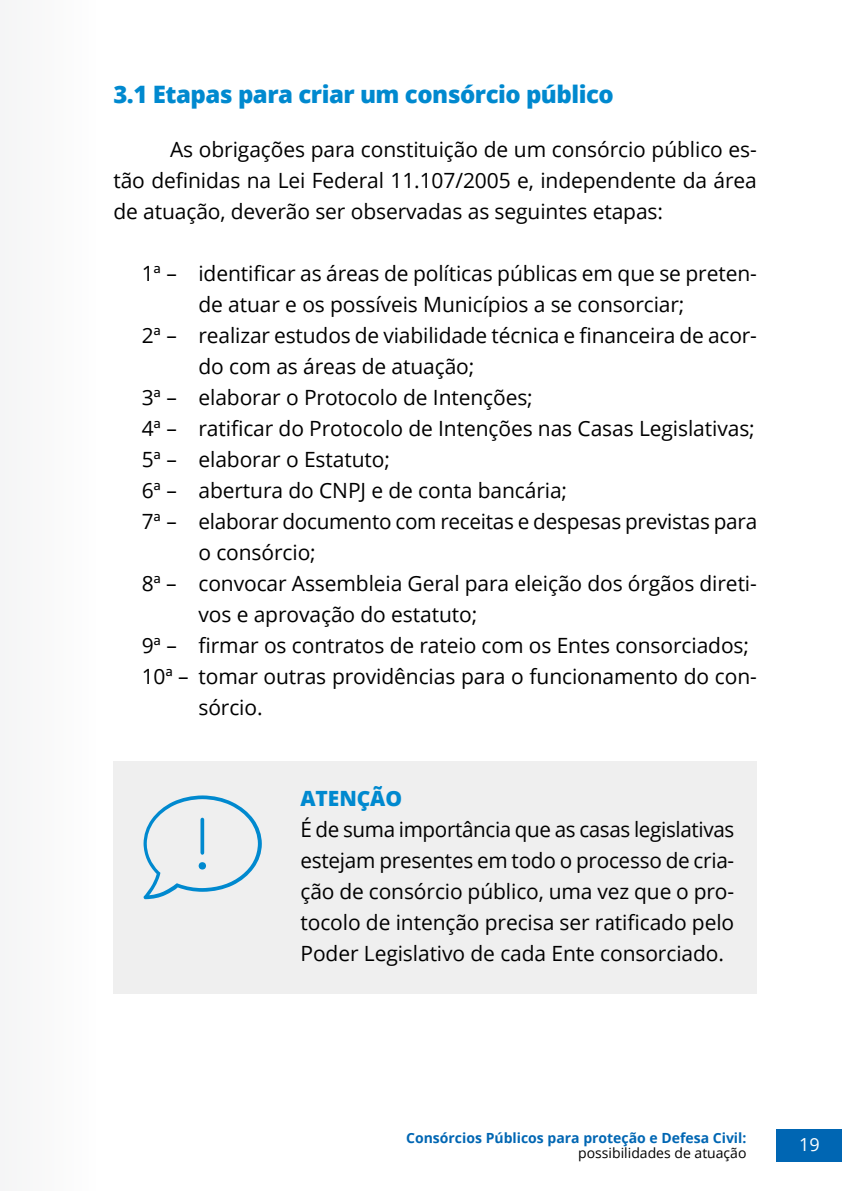
<style>
.page{position:relative;width:842px;height:1191px;background:#fff}
.page>*{position:absolute;margin:0;border:0;box-sizing:border-box;transform-origin:0 0}
.t1{font:800 24px "Open Sans";letter-spacing:-.02em;color:#0089cf}
.t2{font:21px/31px "Open Sans";letter-spacing:-.005em;color:#000;text-align:justify}
.t3{font:800 21px "Open Sans";letter-spacing:-.005em;color:#0089cf}
.t4{font:18px "Open Sans";color:#fff}
.t5{font:700 14px "Open Sans";color:#0066b3}
.t6{font:14px "Open Sans";color:#000}
</style>
<div class="page">
<div style="left:0;top:0;width:99px;height:1191px;background:#f9f9f9"></div>
<div style="left:777px;top:1129px;width:65px;height:33px;background:#0066b3"></div>
<div style="left:113px;top:761px;width:644px;height:78px;background:#efefef"></div>
<div style="left:113px;top:792px;width:644px;height:202px;background:#efefef"></div>
<p class="t1" style="left:113px;top:76px;width:502px">3.1 Etapas para criar um consórcio público</p>
<p class="t2" style="left:113px;top:133px;width:645px;text-indent:57px">As obrigações para constituição de um consórcio público es&shy;tão definidas na Lei Federal 11.107/2005 e, independente da área de atuação, deverão ser observadas as seguintes etapas:</p>
<p class="t2" style="left:142px;top:257px;width:617px">1ª – identificar as áreas de políticas públicas em que se preten-</p>
<p class="t2" style="left:198px;top:288px;width:488px">de atuar e os possíveis Municípios a se consorciar;</p>
<p class="t2" style="left:142px;top:319px;width:617px">2ª – realizar estudos de viabilidade técnica e financeira de acor-</p>
<p class="t2" style="left:198px;top:350px;width:278px">do com as áreas de atuação;</p>
<p class="t2" style="left:142px;top:381px;width:393px">3ª – elaborar o Protocolo de Intenções;</p>
<p class="t2" style="left:142px;top:412px;width:615px">4ª – ratificar do Protocolo de Intenções nas Casas Legislativas;</p>
<p class="t2" style="left:142px;top:443px;width:250px">5ª – elaborar o Estatuto;</p>
<p class="t2" style="left:142px;top:474px;width:427px">6ª – abertura do CNPJ e de conta bancária;</p>
<p class="t2" style="left:142px;top:505px;width:617px">7ª – elaborar documento com receitas e despesas previstas para</p>
<p class="t2" style="left:198px;top:536px;width:119px">o consórcio;</p>
<p class="t2" style="left:142px;top:567px;width:617px">8ª – convocar Assembleia Geral para eleição dos órgãos direti-</p>
<p class="t2" style="left:198px;top:598px;width:280px">vos e aprovação do estatuto;</p>
<p class="t2" style="left:142px;top:629px;width:609px">9ª – firmar os contratos de rateio com os Entes consorciados;</p>
<p class="t2" style="left:142px;top:660px;width:617px">10ª – tomar outras providências para o funcionamento do con-</p>
<p class="t2" style="left:198px;top:691px;width:66px">sórcio.</p>
<p class="t3" style="left:300px;top:782px;width:103px">ATENÇÃO</p>
<p class="t2" style="left:300px;top:813px;width:435px">É de suma importância que as casas legislativas estejam presentes em todo o processo de cria&shy;ção de consórcio público, uma vez que o pro&shy;tocolo de intenção precisa ser ratificado pelo Poder Legislativo de cada Ente consorciado.</p>
<p class="t5" style="left:406px;top:1128px;width:342px">Consórcios Públicos para proteção e Defesa Civil:</p>
<p class="t6" style="left:578px;top:1143px;width:170px">possibilidades de atuação</p>
<p class="t4" style="left:799px;top:1132px;width:22px">19</p>
</div>
